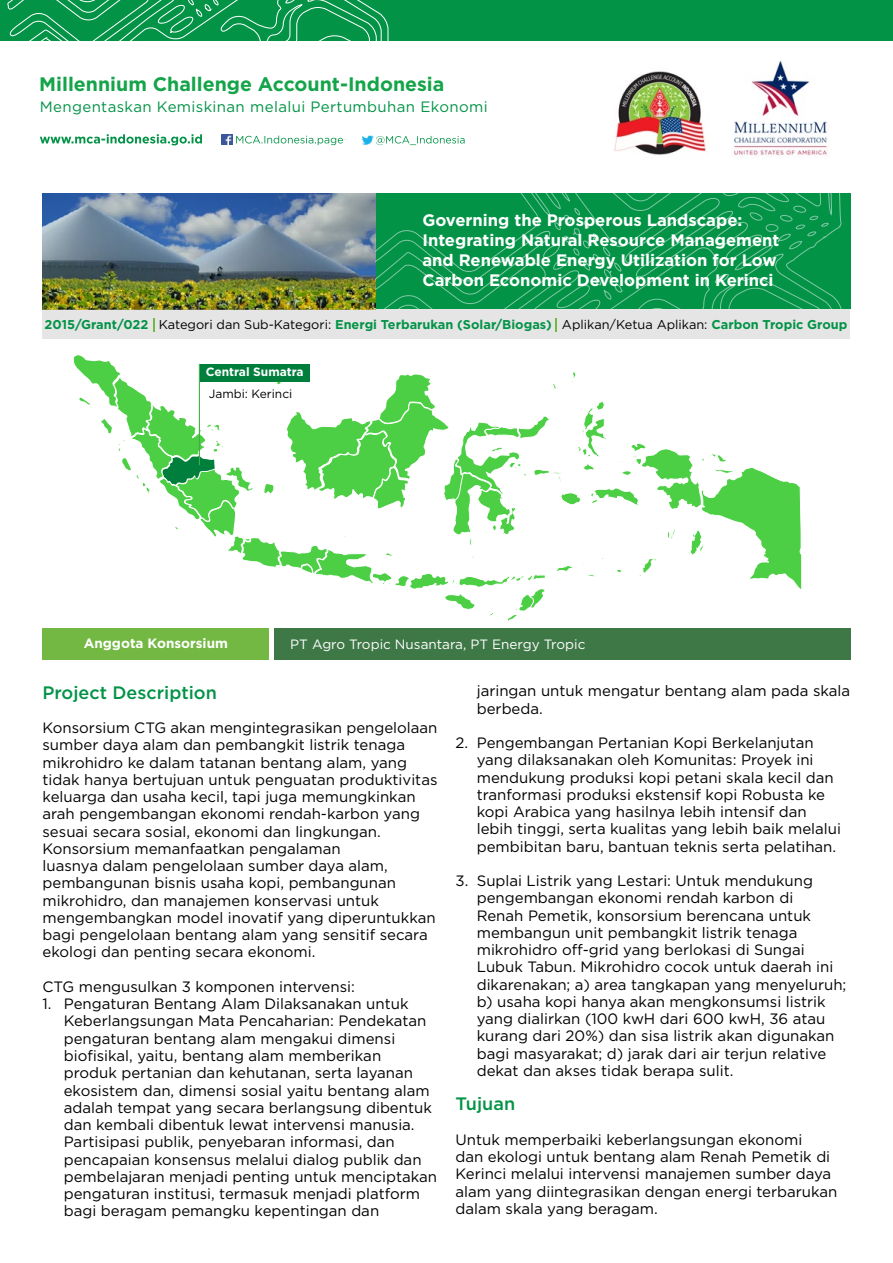
<style>
.page{position:relative;width:893px;height:1263px;background:#fff}
.page>*{position:absolute;margin:0;border:0;box-sizing:border-box;transform-origin:0 0}
.t1{font:700 19.5px "Gotham";color:#14a44a}
.t2{font:500 18px "Gotham";color:#039347}
.t3{font:700 16.65px/20px "Gotham";color:#fff}
.t4{font:15px/17.2px "Gotham";color:#000}
.t5{font:15px "Gotham";letter-spacing:.025em;color:#039347}
.t6{font:13.5px "Gotham";color:#fff}
.t7{font:700 13.5px "Gotham";color:#fff}
.t8{font:700 12.75px "Gotham";color:#039347}
.t9{font:700 12px "Gotham";color:#fff}
.t10{font:12px "Gotham";color:#000}
.s1{font-weight:400;color:#000}
</style>
<div class="page">
<img style="left:43px;top:194px;width:332px;height:115px">
<div style="left:0;top:0;width:893px;height:41px;background:#039347"></div>
<svg style="left:375px;top:194px;width:468px;height:115px;background:#0f964f"></svg>
<svg style="left:7px;top:0;width:382px;height:41px"></svg>
<svg style="left:376px;top:136px;width:89px;height:9px"></svg>
<svg style="left:40px;top:134px;width:162px;height:11px"></svg>
<svg style="left:222px;top:134px;width:121px;height:11px"></svg>
<img style="left:361px;top:135px;width:13px;height:10px">
<img style="left:614px;top:61px;width:214px;height:95px">
<div style="left:43px;top:628px;width:226px;height:32px;background:#74b844"></div>
<div style="left:274px;top:628px;width:576px;height:32px;background:#3f7847"></div>
<svg style="left:73px;top:354px;width:729px;height:267px"></svg>
<div style="left:200px;top:364px;width:109px;height:17px;background:#007e3b"></div>
<hr style="left:199px;top:364px;width:1px;height:101px;background:#41ad49">
<div style="left:43px;top:309px;width:807px;height:29px;background:#e5e5e5"></div>
<svg style="left:555px;top:318px;width:2px;height:14px"></svg>
<svg style="left:153px;top:318px;width:2px;height:14px"></svg>
<h1 class="t1" style="left:39px;top:71px;width:407px">Millennium Challenge Account-Indonesia</h1>
<p class="t5" style="left:40px;top:97px;width:449px">Mengentaskan Kemiskinan melalui Pertumbuhan Ekonomi</p>
<p class="t3" style="left:422px;top:210px;width:358px">Governing the Prosperous Landscape:<br>Integrating Natural Resource Management and Renewable Energy Utilization for Low Carbon Economic Development in Kerinci</p>
<p class="t8" style="left:45px;top:316px;width:804px">2015/Grant/022 <span class="s1">Kategori dan Sub-Kategori:</span> Energi Terbarukan (Solar/Biogas) <span class="s1">Aplikan/Ketua Aplikan:</span> Carbon Tropic Group</p>
<p class="t9" style="left:206px;top:364px;width:99px">Central Sumatra</p>
<p class="t10" style="left:209px;top:386px;width:85px">Jambi: Kerinci</p>
<p class="t7" style="left:84px;top:634px;width:146px">Anggota Konsorsium</p>
<p class="t6" style="left:290px;top:636px;width:297px">PT Agro Tropic Nusantara, PT Energy Tropic</p>
<p class="t2" style="left:43px;top:680px;width:176px">Project Description</p>
<p class="t4" style="left:43px;top:719px;width:396px">Konsorsium CTG akan mengintegrasikan pengelolaan sumber daya alam dan pembangkit listrik tenaga mikrohidro ke dalam tatanan bentang alam, yang tidak hanya bertujuan untuk penguatan produktivitas keluarga dan usaha kecil, tapi juga memungkinkan arah pengembangan ekonomi rendah-karbon yang sesuai secara sosial, ekonomi dan lingkungan.<br>Konsorsium memanfaatkan pengalaman<br>luasnya dalam pengelolaan sumber daya alam, pembangunan bisnis usaha kopi, pembangunan mikrohidro, dan manajemen konservasi untuk mengembangkan model inovatif yang diperuntukkan bagi pengelolaan bentang alam yang sensitif secara ekologi dan penting secara ekonomi.</p>
<p class="t4" style="left:43px;top:978px;width:314px">CTG mengusulkan 3 komponen intervensi:</p>
<p class="t4" style="left:64px;top:995px;width:375px;text-indent:-21px">1. Pengaturan Bentang Alam Dilaksanakan untuk Keberlangsungan Mata Pencaharian: Pendekatan pengaturan bentang alam mengakui dimensi biofisikal, yaitu, bentang alam memberikan produk pertanian dan kehutanan, serta layanan ekosistem dan, dimensi sosial yaitu bentang alam adalah tempat yang secara berlangsung dibentuk dan kembali dibentuk lewat intervensi manusia.<br>Partisipasi publik, penyebaran informasi, dan pencapaian konsensus melalui dialog publik dan pembelajaran menjadi penting untuk menciptakan pengaturan institusi, termasuk menjadi platform bagi beragam pemangku kepentingan dan</p>
<p class="t4" style="left:477px;top:682px;width:375px">jaringan untuk mengatur bentang alam pada skala berbeda.</p>
<p class="t4" style="left:477px;top:734px;width:366px;text-indent:-21px">2. Pengembangan Pertanian Kopi Berkelanjutan yang dilaksanakan oleh Komunitas: Proyek ini mendukung produksi kopi petani skala kecil dan tranformasi produksi ekstensif kopi Robusta ke kopi Arabica yang hasilnya lebih intensif dan lebih tinggi, serta kualitas yang lebih baik melalui pembibitan baru, bantuan teknis serta pelatihan.</p>
<p class="t4" style="left:477px;top:872px;width:371px;text-indent:-21px">3. Suplai Listrik yang Lestari: Untuk mendukung pengembangan ekonomi rendah karbon di<br>Renah Pemetik, konsorsium berencana untuk membangun unit pembangkit listrik tenaga mikrohidro off-grid yang berlokasi di Sungai Lubuk Tabun. Mikrohidro cocok untuk daerah ini dikarenakan; a) area tangkapan yang menyeluruh; b) usaha kopi hanya akan mengkonsumsi listrik yang dialirkan (100 kwH dari 600 kwH, 36 atau kurang dari 20%) dan sisa listrik akan digunakan bagi masyarakat; d) jarak dari air terjun relative dekat dan akses tidak berapa sulit.</p>
<p class="t2" style="left:455px;top:1092px;width:61px">Tujuan</p>
<p class="t4" style="left:455px;top:1130px;width:384px">Untuk memperbaiki keberlangsungan ekonomi<br>dan ekologi untuk bentang alam Renah Pemetik di Kerinci melalui intervensi manajemen sumber daya alam yang diintegrasikan dengan energi terbarukan dalam skala yang beragam.</p>
</div>
